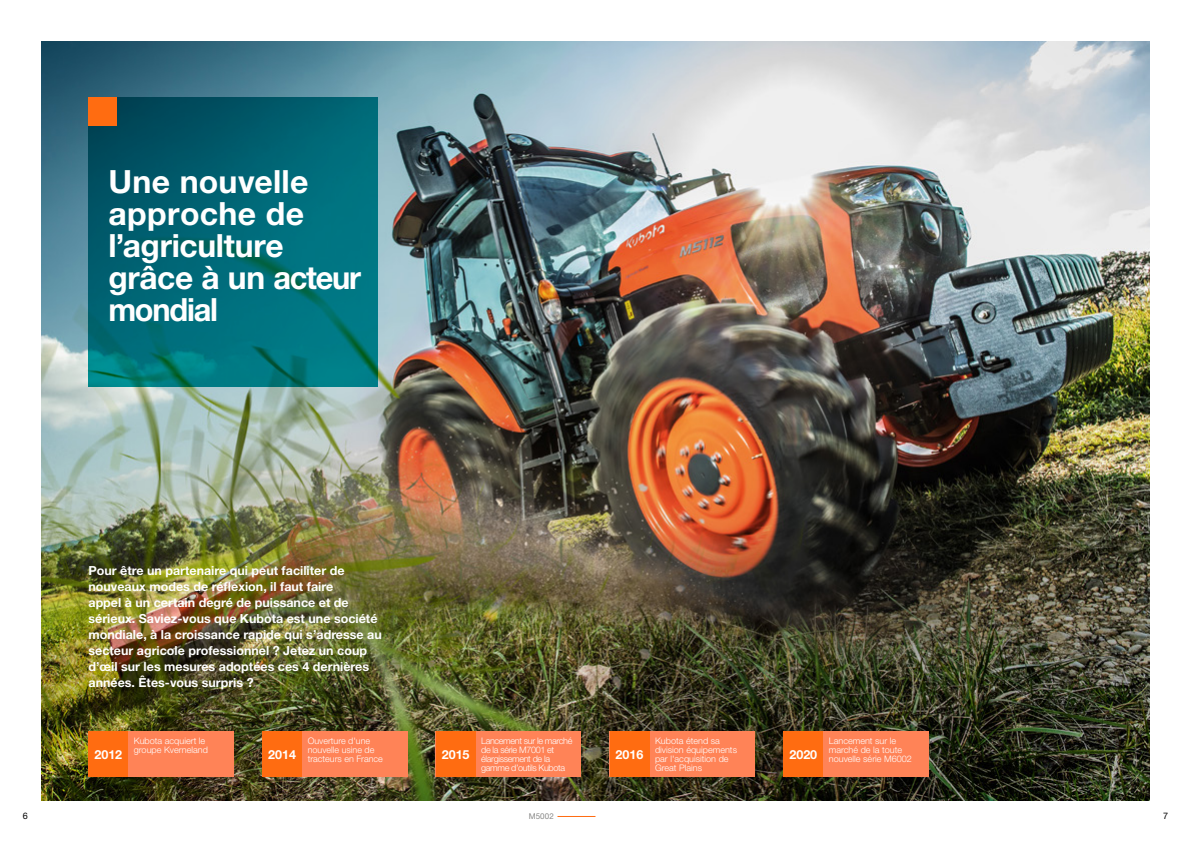
<style>
.page{position:relative;width:1191px;height:842px;background:#fff}
.page>*{position:absolute;margin:0;border:0;box-sizing:border-box;transform-origin:0 0}
.t1{font:700 32px/32px "Helvetica Neue LT Std";letter-spacing:-.005em;color:#fff}
.t2{font:700 12.5px/16px "Helvetica Neue LT Std";color:#fff}
.t3{font:300 9px/9px "Helvetica Neue LT Std";color:#fff}
.t4{font:300 9px/9px "Helvetica Neue LT Std";letter-spacing:-.04em;color:#fff}
.t5{font:9px "Helvetica Neue LT Std";color:#000}
.t6{font:8px "Helvetica Neue LT Std";letter-spacing:.01em;color:#878786}
</style>
<div class="page">
<hr style="left:557px;top:816px;width:38px;height:1px;background:#ff6c11">
<img style="left:42px;top:42px;width:1107px;height:758px">
<svg style="left:88px;top:97px;width:290px;height:289px;background:#006874"></svg>
<div style="left:88px;top:97px;width:29px;height:28px;background:#ff6c11"></div>
<div style="left:783px;top:731px;width:145px;height:46px;background:#ff8357"></div>
<div style="left:783px;top:731px;width:40px;height:46px;background:#ff6c11"></div>
<div style="left:262px;top:731px;width:145px;height:46px;background:#ff8357"></div>
<div style="left:262px;top:731px;width:40px;height:46px;background:#ff6c11"></div>
<div style="left:609px;top:731px;width:146px;height:46px;background:#ff8357"></div>
<div style="left:609px;top:731px;width:40px;height:46px;background:#ff6c11"></div>
<div style="left:436px;top:731px;width:145px;height:46px;background:#ff8357"></div>
<div style="left:436px;top:731px;width:39px;height:46px;background:#ff6c11"></div>
<div style="left:88px;top:731px;width:146px;height:46px;background:#ff8357"></div>
<div style="left:88px;top:731px;width:40px;height:46px;background:#ff6c11"></div>
<h1 class="t1" style="left:108px;top:165px;width:254px">Une nouvelle approche de l’agriculture grâce à un acteur mondial</h1>
<p class="t2" style="left:88px;top:562px;width:295px">Pour être un partenaire qui peut faciliter de nouveaux modes de réflexion, il faut faire<br>appel à un certain degré de puissance et de sérieux. Saviez-vous que Kubota est une société mondiale, à la croissance rapide qui s’adresse au secteur agricole professionnel ? Jetez un coup d’œil sur les mesures adoptées ces 4 dernières années. Êtes-vous surpris ?</p>
<p class="t2" style="left:94px;top:746px;width:29px">2012</p>
<p class="t3" style="left:134px;top:736px;width:76px">Kubota acquiert le groupe Kverneland</p>
<p class="t3" style="left:308px;top:736px;width:64px">Ouverture d'une</p>
<p class="t3" style="left:308px;top:745px;width:68px">nouvelle usine de</p>
<p class="t3" style="left:268px;top:754px;width:116px"><sup>2014</sup> tracteurs en France</p>
<p class="t2" style="left:442px;top:746px;width:29px">2015</p>
<p class="t4" style="left:481px;top:736px;width:93px">Lancement sur le marché de la série M7001 et élargissement de la gamme d’outils Kubota</p>
<p class="t2" style="left:615px;top:746px;width:29px">2016</p>
<p class="t3" style="left:655px;top:736px;width:83px">Kubota étend sa division équipements par l'acquisition de<br>Great Plains</p>
<p class="t3" style="left:829px;top:736px;width:69px">Lancement sur le</p>
<p class="t3" style="left:829px;top:745px;width:75px">marché de la toute</p>
<p class="t3" style="left:789px;top:754px;width:124px"><sup>2020</sup> nouvelle série M6002</p>
<p class="t5" style="left:23px;top:811px;width:7px">6</p>
<p class="t6" style="left:529px;top:812px;width:27px">M5002</p>
<p class="t5" style="left:1163px;top:811px;width:7px">7</p>
</div>
